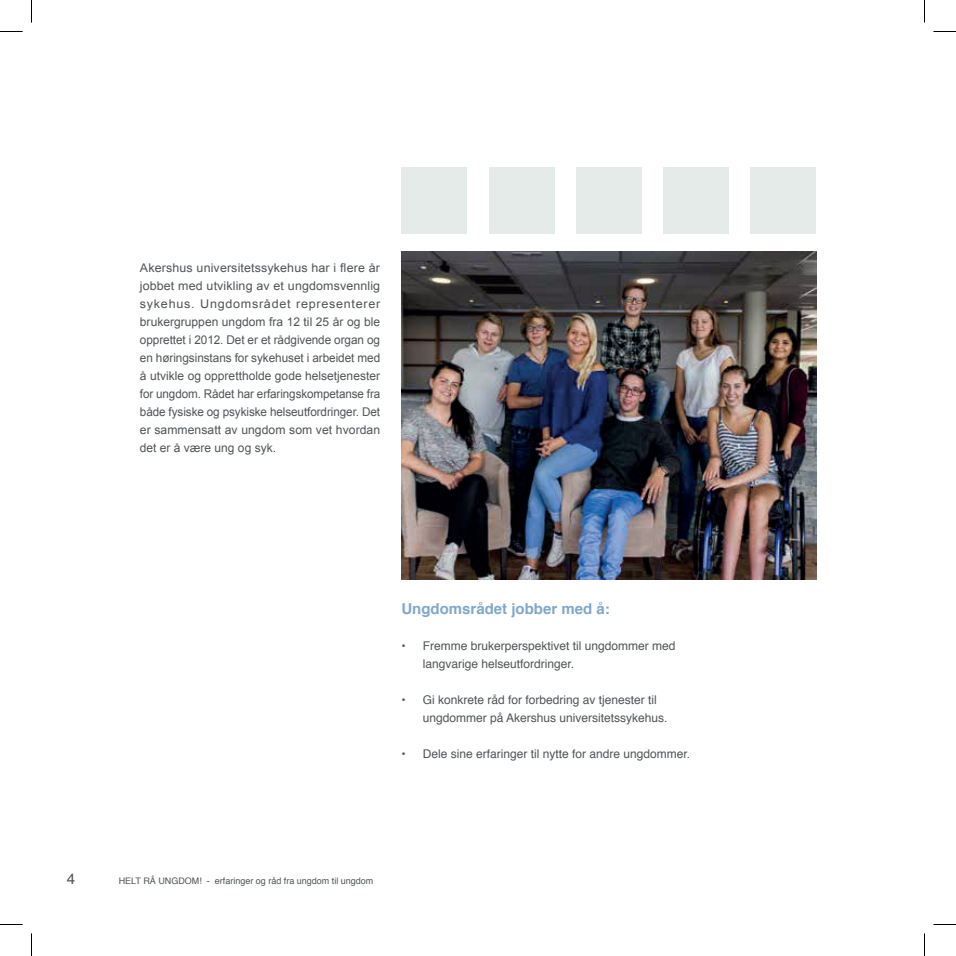
<style>
.page{position:relative;width:956px;height:956px;background:#fff}
.page>*{position:absolute;margin:0;border:0;box-sizing:border-box;transform-origin:0 0}
.t1{font:700 15px "Helvetica";color:#80a8ca}
.t2{font:15px "Helvetica";color:#505457}
.t3{font:12px/18px "Arial";letter-spacing:.005em;color:#505457;text-align:justify;scale:1.04 1}
.t4{font:12px/18px "Helvetica";color:#505457}
.t5{font:9px "Helvetica";color:#505457}
</style>
<div class="page">
<img style="left:401px;top:252px;width:415px;height:327px">
<div style="left:401px;top:167px;width:66px;height:66px;background:#e4ebe8"></div>
<div style="left:489px;top:167px;width:65px;height:66px;background:#e4ebe8"></div>
<div style="left:663px;top:167px;width:66px;height:66px;background:#e4ebe8"></div>
<div style="left:576px;top:167px;width:66px;height:66px;background:#e4ebe8"></div>
<div style="left:750px;top:167px;width:66px;height:66px;background:#e4ebe8"></div>
<svg style="left:0;top:31px;width:23px;height:1px"></svg>
<svg style="left:933px;top:31px;width:23px;height:1px"></svg>
<svg style="left:0;top:924px;width:23px;height:1px"></svg>
<svg style="left:933px;top:924px;width:23px;height:1px"></svg>
<svg style="left:31px;top:0;width:1px;height:23px"></svg>
<svg style="left:31px;top:933px;width:1px;height:23px"></svg>
<svg style="left:924px;top:0;width:1px;height:22px"></svg>
<svg style="left:924px;top:933px;width:1px;height:23px"></svg>
<p class="t3" style="left:140px;top:259px;width:233px">Akershus universitetssykehus har i flere år jobbet med utvikling av et ungdomsvennlig sykehus. Ungdomsrådet representerer brukergruppen ungdom fra 12 til 25 år og ble opprettet i 2012. Det er et rådgivende organ og en høringsinstans for sykehuset i arbeidet med å utvikle og opprettholde gode helsetjenester for ungdom. Rådet har erfaringskompetanse fra både fysiske og psykiske helseutfordringer. Det er sammensatt av ungdom som vet hvordan det er å være ung og syk.</p>
<p class="t1" style="left:401px;top:597px;width:210px">Ungdomsrådet jobber med å:</p>
<p class="t4" style="left:423px;top:637px;width:254px;text-indent:-21px">• Fremme brukerperspektivet til ungdommer med langvarige helseutfordringer.</p>
<p class="t4" style="left:423px;top:691px;width:246px;text-indent:-21px">• gi konkrete råd for forbedring av tjenester til ungdommer på Akershus universitetssykehus.</p>
<p class="t4" style="left:401px;top:745px;width:290px">• dele sine erfaringer til nytte for andre ungdommer.</p>
<p class="t2" style="left:67px;top:867px;width:10px">4</p>
<p class="t5" style="left:119px;top:874px;width:256px">Helt rå ungdom! - erfaringer og råd fra ungdom til ungdom</p>
</div>
